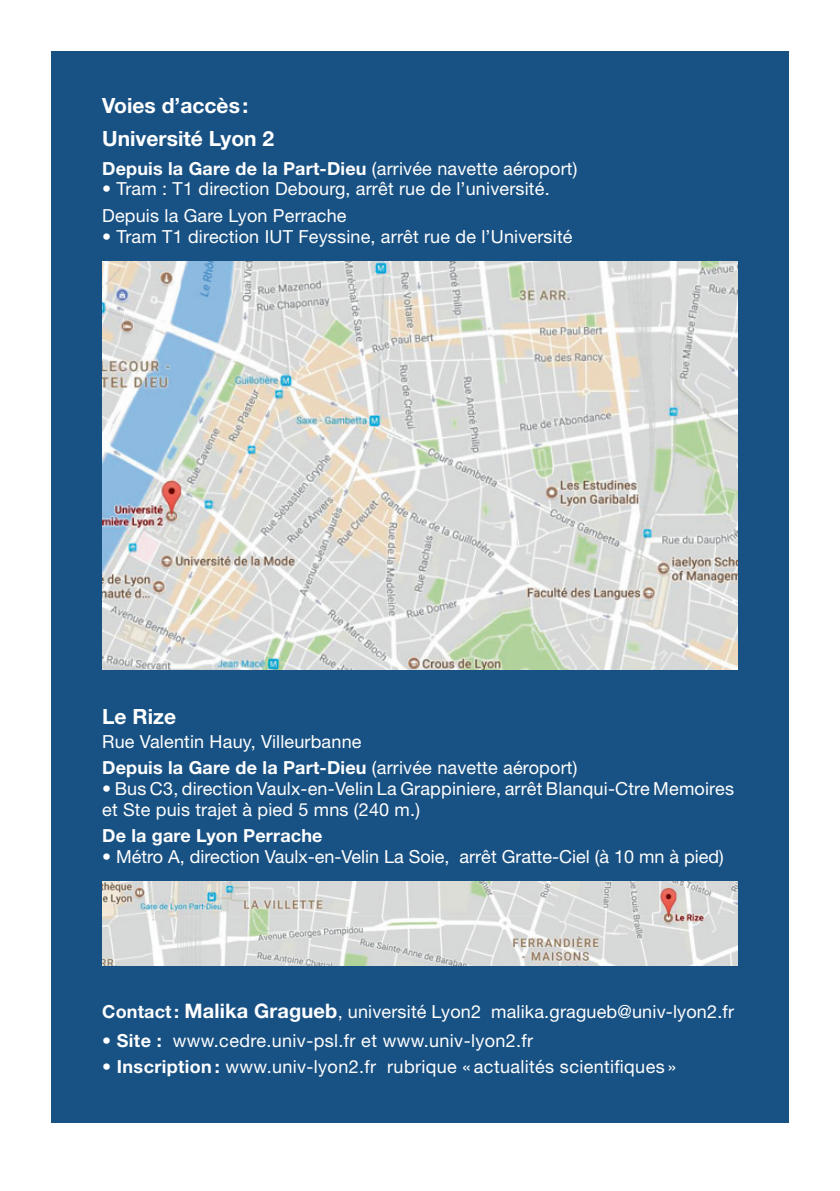
<style>
.page{position:relative;width:840px;height:1191px;background:#fff}
.page>*{position:absolute;margin:0;border:0;box-sizing:border-box;transform-origin:0 0}
.t1{font:700 21px/32.6px "Helvetica Neue";color:#fff}
.t2{font:18px/26.4px "Helvetica Neue";letter-spacing:.01em;color:#fff}
.t3{font:700 18px "Helvetica Neue";letter-spacing:.01em;color:#fff}
.s1{font-weight:400}
.s2{font-weight:700}
.s3{font-weight:700;font-size:20px}
</style>
<div class="page">
<div style="left:51px;top:51px;width:737px;height:1072px;background:#185183"></div>
<img style="left:102px;top:261px;width:635px;height:408px">
<img style="left:102px;top:882px;width:635px;height:83px">
<p class="t1" style="left:102px;top:89px;width:173px">Voies d’accès:<br>Université Lyon 2</p>
<p class="t3" style="left:102px;top:157px;width:476px">Depuis la Gare de la Part-Dieu <span class="s1">(arrivée navette aéroport)</span></p>
<p class="t2" style="left:102px;top:176px;width:449px">• Tram : T1 direction Debourg, arrêt rue de l’université.<br>Depuis la Gare Lyon Perrache</p>
<p class="t2" style="left:102px;top:223px;width:471px">• Tram T1 direction IUT Feyssine, arrêt rue de l’Université</p>
<p class="t1" style="left:102px;top:700px;width:75px">Le Rize</p>
<p class="t2" style="left:102px;top:728px;width:476px">Rue Valentin Hauy, Villeurbanne<br><span class="s2">Depuis la Gare de la Part-Dieu</span> (arrivée navette aéroport)</p>
<p class="t2" style="left:102px;top:778px;width:633px;line-height:20.6px">• Bus C3, direction Vaulx-en-Velin La Grappiniere, arrêt Blanqui-Ctre Memoires et Ste puis trajet à pied 5 mns (240 m.)</p>
<p class="t3" style="left:102px;top:824px;width:222px">De la gare Lyon Perrache</p>
<p class="t2" style="left:102px;top:843px;width:623px">• Métro A, direction Vaulx-en-Velin La Soie, arrêt Gratte-Ciel (à 10 mn à pied)</p>
<p class="t2" style="left:102px;top:998px;width:633px"><span class="s2">Contact:</span> <span class="s3">Malika Gragueb</span>, université Lyon2 malika.gragueb@univ-lyon2.fr</p>
<p class="t2" style="left:102px;top:1027px;width:432px"><span class="s2">• Site :</span> www.cedre.univ-psl.fr et www.univ-lyon2.fr</p>
<p class="t2" style="left:102px;top:1053px;width:575px"><span class="s2">• Inscription :</span> www.univ-lyon2.fr rubrique « actualités scientifiques »</p>
</div>
